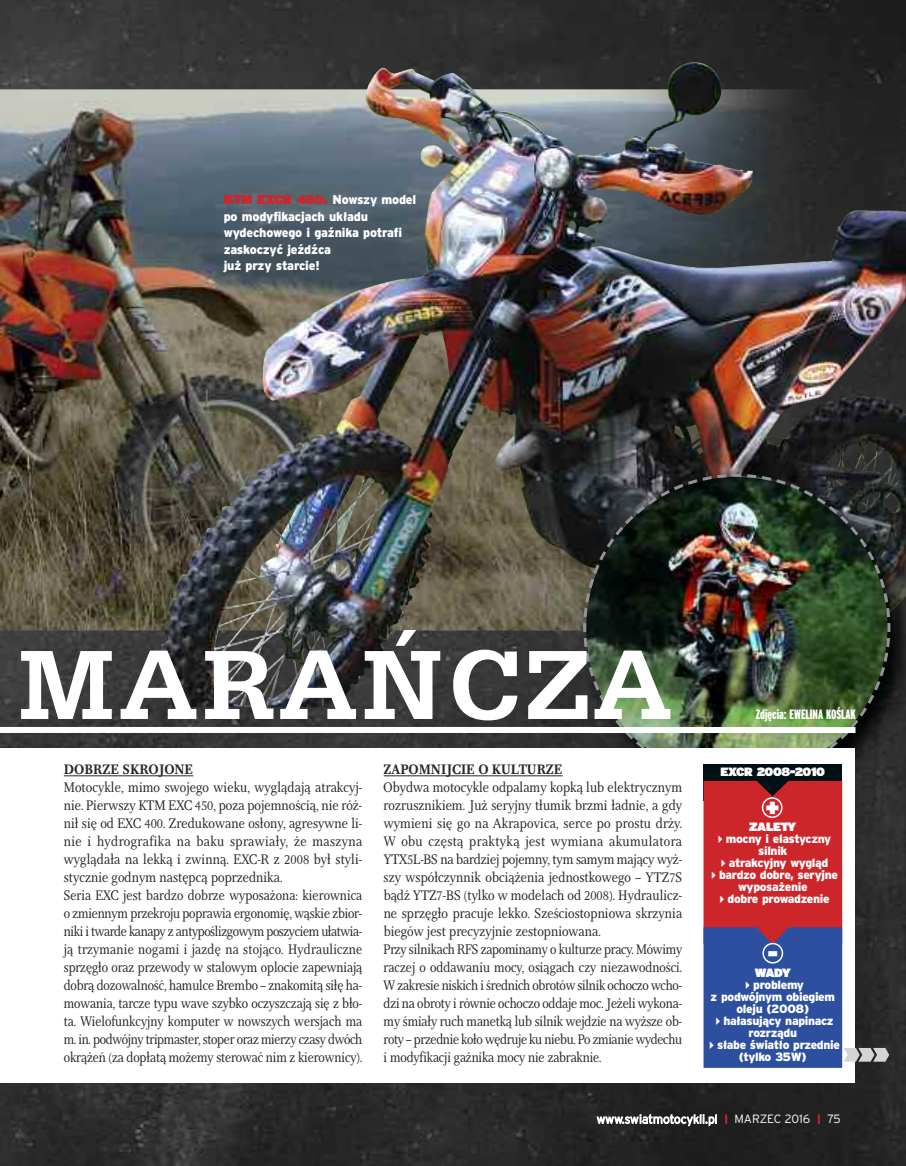
<style>
.page{position:relative;width:906px;height:1166px;background:#fff}
.page>*{position:absolute;margin:0;border:0;box-sizing:border-box;transform-origin:0 0}
.t1{font:700 85.5px "AG Serifa PL";letter-spacing:.065em;color:#fff}
.t2{font:900 20.7px "BE Interstate Pl";color:#fff}
.t3{font:14.25px/18px "AG Res Publica Pl";color:#272627;scale:.9 1}
.t4{font:700 14.25px "AG Res Publica Pl";color:#272627;scale:.9 1}
.t5{font:900 13.5px "BE Interstate Pl Comp";color:#fff}
.t6{font:900 12.75px/16.5px "AG Interstate Pl";letter-spacing:-.015em;color:#fff}
.t7{font:900 12.75px "BE Interstate Pl";letter-spacing:-.015em;color:#cc262b}
.t8{font:900 12px/12px "AG Interstate Pl";letter-spacing:-.03em;color:#fff;text-align:center}
.t9{font:300 12px "BE Interstate Pl";letter-spacing:-.005em;color:#fff}
.t10{font:900 12px "BE Interstate Pl";letter-spacing:-.03em;color:#fff}
.s1{font-family:"AG Interstate Pl";color:#fff}
.s2{color:#bb262c}
</style>
<div class="page">
<img style="left:0;top:0;width:906px;height:1165px">
<img style="left:0;top:89px;width:894px;height:541px">
<img style="left:365px;top:62px;width:541px;height:384px">
<img style="left:574px;top:637px;width:332px;height:177px">
<img style="left:574px;top:464px;width:332px;height:173px">
<img style="left:581px;top:472px;width:311px;height:310px">
<div style="left:0;top:748px;width:855px;height:333px;background:#fff"></div>
<div style="left:592px;top:726px;width:263px;height:6px;background:#fff"></div>
<div style="left:0;top:726px;width:593px;height:6px;background:#fff"></div>
<hr style="left:384px;top:775px;width:104px;height:1px;background:#272627">
<hr style="left:492px;top:775px;width:71px;height:1px;background:#272627">
<div style="left:703px;top:764px;width:139px;height:36px;background:#001014"></div>
<hr style="left:64px;top:775px;width:129px;height:1px;background:#272627">
<svg style="left:703px;top:778px;width:186px;height:289px;background:#784664"></svg>
<p class="t7" style="left:224px;top:192px;width:194px">KTM EXCR 450. <span class="s1">Nowszy model</span></p>
<p class="t6" style="left:224px;top:208px;width:180px">po modyfikacjach układu wydechowego i gaźnika potrafi zaskoczyć jeźdźca<br>już przy starcie!</p>
<h1 class="t1" style="left:18px;top:639px;width:654px">MARAŃCZA</h1>
<p class="t5" style="left:756px;top:706px;width:101px">Zdjęcia: EWELINA KOŚLAK</p>
<p class="t4" style="left:64px;top:760px;width:145px">DOBRZE SKROJONE</p>
<p class="t10" style="left:720px;top:764px;width:106px">EXCR 2008-2010</p>
<p class="t3" style="left:64px;top:777px;width:333px">Motocykle, mimo swojego wieku, wyglądają atrakcyj&shy;nie. Pierwszy KTM EXC 450, poza pojemnością, nie róż&shy;nił się od EXC 400. Zredukowane osłony, agresywne li&shy;nie i hydrografika na baku sprawiały, że maszyna wyglądała na lekką i zwinną. EXC-R z 2008 był styli&shy;stycznie godnym następcą poprzednika.<br>Seria EXC jest bardzo dobrze wyposażona: kierownica o zmiennym przekroju poprawia ergonomię, wąskie zbior&shy;niki i twarde kanapy z antypoślizgowym poszyciem ułatwia&shy;ją trzymanie nogami i jazdę na stojąco. Hydrauliczne sprzęgło oraz przewody w stalowym oplocie zapewniają dobrą dozowalność, hamulce Brembo – znakomitą siłę ha&shy;mowania, tarcze typu wave szybko oczyszczają się z bło&shy;ta. Wielofunkcyjny komputer w nowszych wersjach ma m. in. podwójny tripmaster, stoper oraz mierzy czasy dwóch okrążeń (za dopłatą możemy sterować nim z kierownicy).</p>
<p class="t4" style="left:384px;top:760px;width:200px">ZAPOMNIJCIE O KULTURZE</p>
<p class="t3" style="left:384px;top:777px;width:333px">Obydwa motocykle odpalamy kopką lub elektrycznym rozrusznikiem. Już seryjny tłumik brzmi ładnie, a gdy wymieni się go na Akrapovica, serce po prostu drży.<br>W obu częstą praktyką jest wymiana akumulatora YTX5L-BS na bardziej pojemny, tym samym mający wyż&shy;szy współczynnik obciążenia jednostkowego – YTZ7S bądź YTZ7-BS (tylko w modelach od 2008). Hydraulicz&shy;ne sprzęgło pracuje lekko. Sześciostopniowa skrzynia biegów jest precyzyjnie zestopniowana.<br>Przy silnikach RFS zapominamy o kulturze pracy. Mówimy raczej o oddawaniu mocy, osiągach czy niezawodności.<br>W zakresie niskich i średnich obrotów silnik ochoczo wcho&shy;dzi na obroty i równie ochoczo oddaje moc. Jeżeli wykona&shy;my śmiały ruch manetką lub silnik wejdzie na wyższe ob&shy;roty – przednie koło wędruje ku niebu. Po zmianie wydechu i modyfikacji gaźnika mocy nie zabraknie.</p>
<h2 class="t2" style="left:765px;top:795px;width:15px">+</h2>
<p class="t10" style="left:749px;top:819px;width:49px">ZALETY</p>
<p class="t8" style="left:726px;top:832px;width:107px">mocny i elastyczny</p>
<p class="t8" style="left:758px;top:844px;width:31px">silnik</p>
<p class="t8" style="left:728px;top:856px;width:101px">atrakcyjny wygląd</p>
<p class="t8" style="left:719px;top:868px;width:120px">bardzo dobre, seryjne</p>
<p class="t8" style="left:738px;top:880px;width:71px">wyposażenie</p>
<p class="t8" style="left:727px;top:892px;width:104px">dobre prowadzenie</p>
<h2 class="t2" style="left:768px;top:941px;width:12px">-</h2>
<p class="t10" style="left:755px;top:965px;width:37px">WADY</p>
<p class="t8" style="left:710px;top:978px;width:131px">problemy<br>z podwójnym obiegiem oleju (2008) hałasujący napinacz rozrządu<br>słabe światło przednie (tylko 35W)</p>
<p class="t9" style="left:596px;top:1111px;width:245px">www.swiatmotocykli.pl <span class="s2">I</span> MARZEC 2016 <span class="s2">I</span> 75</p>
</div>
